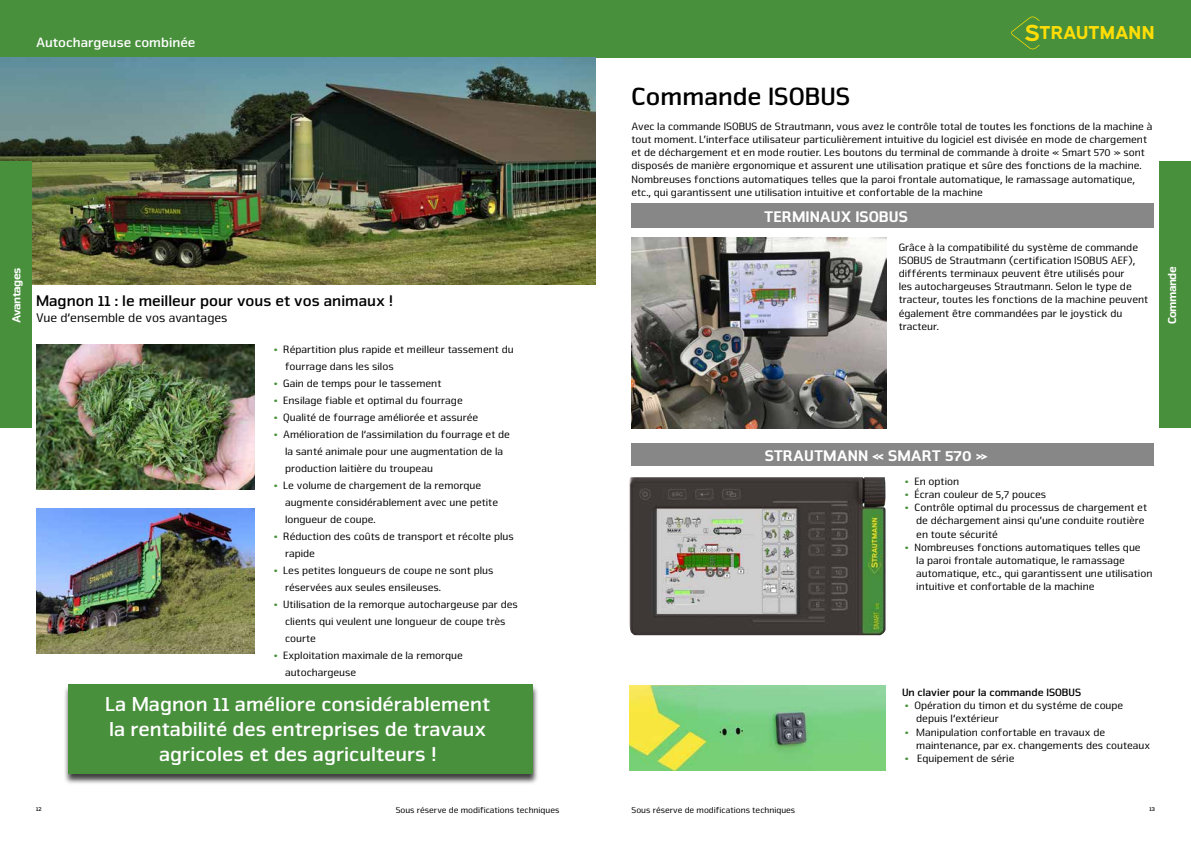
<style>
.page{position:relative;width:1191px;height:842px;background:#fff}
.page>*{position:absolute;margin:0;border:0;box-sizing:border-box;transform-origin:0 0}
.t1{font:700 26px "Nuri Pro";color:#000}
.t2{font:700 21px/25.2px "Nuri Pro";color:#fff;text-align:center}
.t3{font:700 18.7px "Expressway Rg";color:#ffdd06}
.t4{font:700 16px "Nuri Pro";color:#000}
.t5{font:900 16px "Nuri Pro";color:#fff}
.t6{font:700 14px "Nuri Pro";color:#fff}
.t7{font:13px "Nuri Pro";color:#000}
.t8{font:900 12px "Nuri Pro";letter-spacing:-.05em;color:#fff}
.t9{font:11px/13.2px "Nuri Pro";color:#000}
.t10{font:700 11px "Nuri Pro";color:#000}
.t11{font:9px "Nuri Pro";color:#000}
.t12{font:700 6px "Nuri Pro";color:#000}
.s1{font-weight:700;color:#48903c}
.s2{font-size:23.4px}
</style>
<div class="page">
<div style="left:0;top:0;width:1191px;height:57px;background:#48903c"></div>
<svg style="left:1011px;top:16px;width:28px;height:33px"></svg>
<img style="left:0;top:57px;width:595px;height:227px">
<div style="left:63px;top:684px;width:475px;height:101px;background:#000;opacity:.75"></div>
<div style="left:69px;top:684px;width:464px;height:90px;background:#48903c"></div>
<img style="left:36px;top:344px;width:218px;height:146px">
<img style="left:36px;top:508px;width:218px;height:146px">
<div style="left:0;top:162px;width:31px;height:266px;background:#48903c"></div>
<div style="left:1159px;top:162px;width:32px;height:266px;background:#48903c"></div>
<div style="left:631px;top:203px;width:522px;height:25px;background:#878787"></div>
<div style="left:631px;top:443px;width:523px;height:23px;background:#878787"></div>
<img style="left:631px;top:237px;width:255px;height:192px">
<img style="left:629px;top:477px;width:257px;height:158px">
<img style="left:630px;top:686px;width:255px;height:85px">
<p class="t6" style="left:36px;top:34px;width:161px">Autochargeuse combinée</p>
<p class="t8" style="left:9px;top:323px;width:57px;rotate:-90deg">Avantages</p>
<h3 class="t4" style="left:36px;top:291px;width:358px">Magnon 11 : le meilleur pour vous et vos animaux !</h3>
<p class="t7" style="left:36px;top:310px;width:193px">Vue d‘ensemble de vos avantages</p>
<p class="t9" style="left:285px;top:341px;width:230px;line-height:17px;text-indent:-11px"><span class="s1">•</span> Répartition plus rapide et meilleur tassement du fourrage dans les silos</p>
<p class="t9" style="left:274px;top:377px;width:169px"><span class="s1">•</span> Gain de temps pour le tassement</p>
<p class="t9" style="left:274px;top:394px;width:191px"><span class="s1">•</span> Ensilage fiable et optimal du fourrage</p>
<p class="t9" style="left:274px;top:411px;width:206px"><span class="s1">•</span> Qualité de fourrage améliorée et assurée</p>
<p class="t9" style="left:285px;top:426px;width:226px;line-height:17px;text-indent:-11px"><span class="s1">•</span> Amélioration de l‘assimilation du fourrage et de la santé animale pour une augmentation de la production laitière du troupeau</p>
<p class="t9" style="left:285px;top:477px;width:215px;line-height:17px;text-indent:-11px"><span class="s1">•</span> Le volume de chargement de la remorque augmente considérablement avec une petite longueur de coupe.</p>
<p class="t9" style="left:285px;top:528px;width:230px;line-height:17px;text-indent:-11px"><span class="s1">•</span> Réduction des coûts de transport et récolte plus rapide</p>
<p class="t9" style="left:285px;top:562px;width:210px;line-height:17px;text-indent:-11px"><span class="s1">•</span> Les petites longueurs de coupe ne sont plus réservées aux seules ensileuses.</p>
<p class="t9" style="left:285px;top:596px;width:234px;line-height:17px;text-indent:-11px"><span class="s1">•</span> Utilisation de la remorque autochargeuse par des clients qui veulent une longueur de coupe très courte</p>
<p class="t9" style="left:285px;top:647px;width:179px;line-height:17px;text-indent:-11px"><span class="s1">•</span> Exploitation maximale de la remorque autochargeuse</p>
<h2 class="t2" style="left:105px;top:691px;width:386px">La Magnon 11 améliore considérablement la rentabilité des entreprises de travaux agricoles et des agriculteurs !</h2>
<h3 class="t3" style="left:1024px;top:18px;width:132px"><span class="s2">S</span>TRAUTMANN</h3>
<h1 class="t1" style="left:631px;top:81px;width:220px">Commande ISOBUS</h1>
<p class="t9" style="left:631px;top:120px;width:522px">Avec la commande ISOBUS de Strautmann, vous avez le contrôle total de toutes les fonctions de la machine à tout moment. L’interface utilisateur particulièrement intuitive du logiciel est divisée en mode de chargement et de déchargement et en mode routier. Les boutons du terminal de commande à droite « Smart 570 » sont disposés de manière ergonomique et assurent une utilisation pratique et sûre des fonctions de la machine.<br>Nombreuses fonctions automatiques telles que la paroi frontale automatique, le ramassage automatique, etc., qui garantissent une utilisation intuitive et confortable de la machine</p>
<h3 class="t5" style="left:764px;top:207px;width:145px">TERMINAUX ISOBUS</h3>
<p class="t9" style="left:898px;top:240px;width:251px">Grâce à la compatibilité du système de commande ISOBUS de Strautmann (certification ISOBUS AEF), différents terminaux peuvent être utilisés pour<br>les autochargeuses Strautmann. Selon le type de tracteur, toutes les fonctions de la machine peuvent également être commandées par le joystick du tracteur.</p>
<p class="t8" style="left:1165px;top:324px;width:59px;rotate:-90deg">Commande</p>
<h3 class="t5" style="left:764px;top:445px;width:224px">STRAUTMANN « SMART 570 »</h3>
<p class="t9" style="left:905px;top:475px;width:56px"><span class="s1">•</span> En option</p>
<p class="t9" style="left:905px;top:488px;width:143px"><span class="s1">•</span> Écran couleur de 5,7 pouces</p>
<p class="t9" style="left:916px;top:501px;width:232px;text-indent:-11px"><span class="s1">•</span> Contrôle optimal du processus de chargement et de déchargement ainsi qu’une conduite routière en toute sécurité</p>
<p class="t9" style="left:916px;top:541px;width:238px;text-indent:-11px"><span class="s1">•</span> Nombreuses fonctions automatiques telles que<br>la paroi frontale automatique, le ramassage automatique, etc., qui garantissent une utilisation intuitive et confortable de la machine</p>
<p class="t10" style="left:902px;top:686px;width:181px">Un clavier pour la commande ISOBUS</p>
<p class="t9" style="left:916px;top:699px;width:209px;text-indent:-11px"><span class="s1">•</span> Opération du timon et du systéme de coupe depuis l‘extérieur</p>
<p class="t9" style="left:916px;top:726px;width:235px;text-indent:-11px"><span class="s1">•</span> Manipulation confortable en travaux de maintenance, par ex. changements des couteaux</p>
<p class="t9" style="left:905px;top:752px;width:111px"><span class="s1">•</span> Equipement de série</p>
<p class="t11" style="left:396px;top:805px;width:165px">Sous réserve de modifications techniques</p>
<p class="t11" style="left:631px;top:805px;width:165px">Sous réserve de modifications techniques</p>
<p class="t12" style="left:36px;top:805px;width:7px">12</p>
<p class="t12" style="left:1149px;top:805px;width:7px">13</p>
</div>
